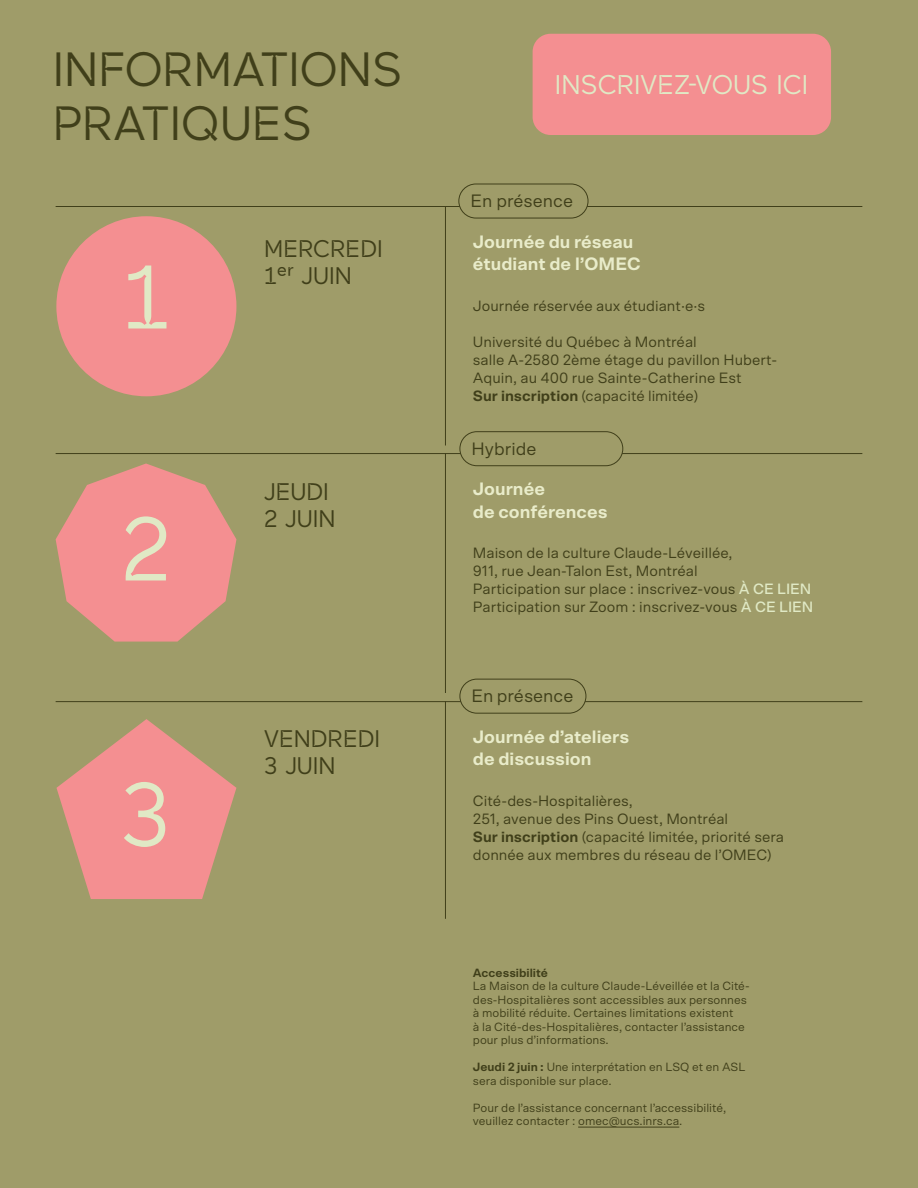
<style>
.page{position:relative;width:918px;height:1188px;background:#9f9c69}
.page>*{position:absolute;margin:0;border:0;box-sizing:border-box;transform-origin:0 0}
.Texte_courant{font:90px "Maax Micro";color:#e0e9c5}
.t1{font:48px/54px "Maax Micro";color:#403f1a}
.Texte_courant-2{font:27px "Maax Micro";color:#e0e9c5}
.Texte_courant-3{font:24px/27px "Maax Micro";color:#403f1a}
.Texte_courant-4{font:700 18px/22.5px "Scto Grotesk A";color:#e9ecca}
.Texte_courant-5{font:18px "Scto Grotesk A";color:#403f1a}
.Texte_courant-6{font:15px/18px "Scto Grotesk A";color:#403f1a}
.Petit_texte__bio{font:12px/13.5px "Scto Grotesk A";color:#403f1a}
.Petit_texte__bio-2{font:700 12px "Scto Grotesk A";color:#403f1a}
.s1{font-weight:700}
.s2{font-weight:500;color:#e0e9c5}
</style>
<div class="page">
<div style="left:56px;top:216px;width:180px;height:180px;background:#f48f91;border-radius:50%"></div>
<hr style="left:445px;top:206px;width:1px;height:240px;background:#403f1a">
<hr style="left:445px;top:453px;width:1px;height:240px;background:#403f1a">
<hr style="left:445px;top:701px;width:1px;height:218px;background:#403f1a">
<hr style="left:56px;top:206px;width:806px;height:1px;background:#403f1a">
<hr style="left:56px;top:453px;width:806px;height:1px;background:#403f1a">
<hr style="left:56px;top:701px;width:806px;height:1px;background:#403f1a">
<div style="left:459px;top:184px;width:129px;height:34px;background:#9f9c69;border-radius:17px"></div>
<div style="left:458px;top:184px;width:130px;height:34px;border:1px solid #403f1a;border-radius:17px"></div>
<div style="left:460px;top:432px;width:163px;height:34px;background:#9f9c69;border-radius:17px"></div>
<div style="left:460px;top:431px;width:163px;height:35px;border:1px solid #403f1a;border-radius:17px"></div>
<div style="left:460px;top:679px;width:126px;height:34px;background:#9f9c69;border-radius:17px"></div>
<div style="left:460px;top:679px;width:126px;height:35px;border:1px solid #403f1a;border-radius:17px"></div>
<svg style="left:56px;top:464px;width:180px;height:178px"></svg>
<svg style="left:57px;top:719px;width:179px;height:180px"></svg>
<hr style="left:578px;top:1127px;width:101px;height:1px;background:#403f1a">
<div style="left:533px;top:34px;width:298px;height:101px;background:#f48f91;border-radius:18px"></div>
<p class="t1" style="left:53px;top:38px;width:351px">INFORMATIONS<br>PRATIQUES</p>
<p class="Texte_courant" style="left:122px;top:235px;width:49px">1</p>
<p class="Texte_courant" style="left:121px;top:487px;width:52px">2</p>
<p class="Texte_courant" style="left:120px;top:752px;width:53px">3</p>
<p class="Texte_courant-3" style="left:264px;top:233px;width:120px">MERCREDI<br>1er JUIN</p>
<p class="Texte_courant-3" style="left:264px;top:476px;width:66px">JEUDI</p>
<p class="Texte_courant-3" style="left:264px;top:503px;width:73px">2 JUIN</p>
<p class="Texte_courant-3" style="left:264px;top:723px;width:118px">VENDREDI<br>3 JUIN</p>
<p class="Texte_courant-2" style="left:555px;top:66px;width:255px">INSCRIVEZ-VOUS ICI</p>
<p class="Texte_courant-5" style="left:470px;top:190px;width:104px">En présence</p>
<p class="Texte_courant-4" style="left:473px;top:230px;width:169px">Journée du réseau étudiant de l’OMEC</p>
<p class="Texte_courant-6" style="left:473px;top:296px;width:234px">Journée réservée aux étudiant·e·s</p>
<p class="Texte_courant-6" style="left:473px;top:332px;width:225px">Université du Québec à Montréal</p>
<p class="Texte_courant-6" style="left:473px;top:350px;width:306px">salle A-2580 2ème étage du pavillon Hubert-<br>Aquin, au 400 rue Sainte-Catherine Est</p>
<p class="Texte_courant-6" style="left:473px;top:386px;width:227px"><span class="s1">Sur inscription</span> (capacité limitée)</p>
<p class="Texte_courant-5" style="left:472px;top:438px;width:66px">Hybride</p>
<p class="Texte_courant-4" style="left:473px;top:477px;width:136px">Journée<br>de conférences</p>
<p class="Texte_courant-6" style="left:473px;top:544px;width:261px">Maison de la culture Claude-Léveillée,<br>911, rue Jean-Talon Est, Montréal</p>
<p class="Texte_courant-6" style="left:473px;top:580px;width:340px">Participation sur place : inscrivez-vous <span class="s2">À CE LIEN</span></p>
<p class="Texte_courant-6" style="left:473px;top:598px;width:342px">Participation sur Zoom : inscrivez-vous <span class="s2">À CE LIEN</span></p>
<p class="Texte_courant-5" style="left:472px;top:685px;width:104px">En présence</p>
<p class="Texte_courant-4" style="left:473px;top:725px;width:158px">Journée d’ateliers de discussion</p>
<p class="Texte_courant-6" style="left:473px;top:791px;width:257px">Cité-des-Hospitalières,<br>251, avenue des Pins Ouest, Montréal</p>
<p class="Texte_courant-6" style="left:473px;top:827px;width:313px"><span class="s1">Sur inscription</span> (capacité limitée, priorité sera donnée aux membres du réseau de l’OMEC)</p>
<p class="Petit_texte__bio-2" style="left:473px;top:965px;width:77px">Accessibilité</p>
<p class="Petit_texte__bio" style="left:473px;top:979px;width:278px">La Maison de la culture Claude-Léveillée et la Cité&shy;des-Hospitalières sont accessibles aux personnes à mobilité réduite. Certaines limitations existent<br>à la Cité-des-Hospitalières, contacter l’assistance pour plus d’informations.</p>
<p class="Petit_texte__bio" style="left:473px;top:1060px;width:274px"><span class="s1">Jeudi 2 juin :</span> Une interprétation en LSQ et en ASL sera disponible sur place.</p>
<p class="Petit_texte__bio" style="left:473px;top:1100px;width:255px">Pour de l’assistance concernant l’accessibilité, veuillez contacter : omec@ucs.inrs.ca.</p>
</div>
